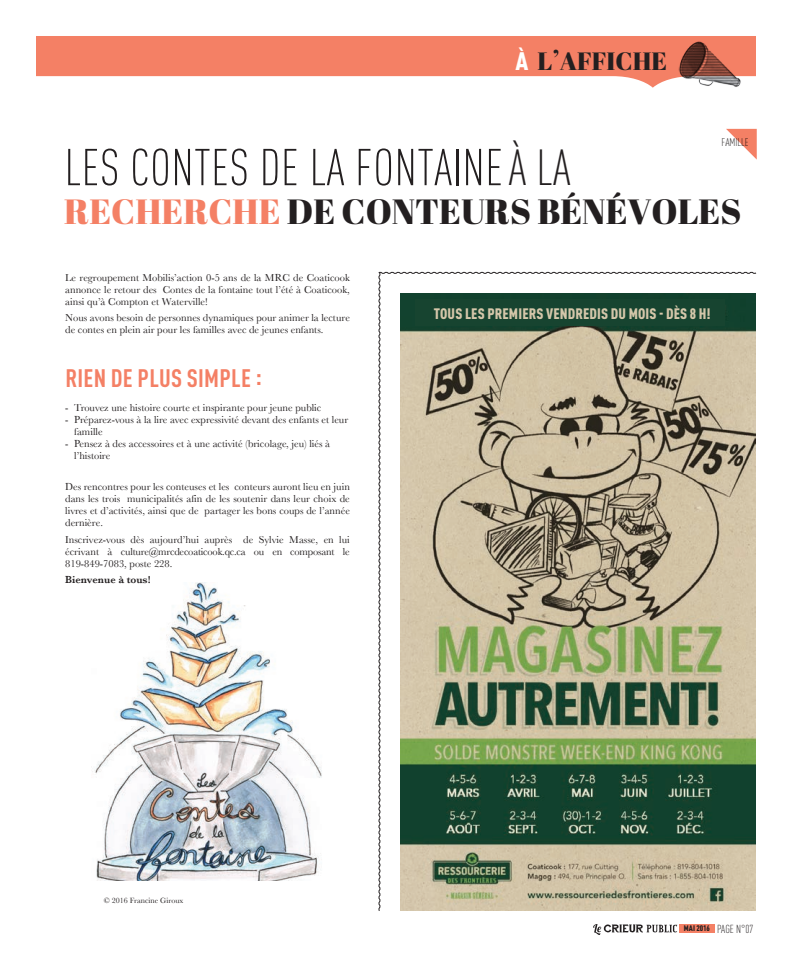
<style>
.page{position:relative;width:792px;height:972px;background:#fff}
.page>*{position:absolute;margin:0;border:0;box-sizing:border-box;transform-origin:0 0}
.t1{font:300 condensed 51px "DINOT";letter-spacing:.01em;color:#231f20}
.t2{font:35px "Abril Fatface";color:#231f20}
.t3{font:700 condensed 25px "DINOT";letter-spacing:.01em;color:#f48065}
.t4{font:25px "Abril Fatface";color:#231f20}
.t5{font:900 condensed 15px "DINOT";letter-spacing:.01em;color:#d5c7aa}
.t6{font:300 condensed 11.5px "DINOT";color:#231f20}
.t7{font:300 condensed 11px "DINOT";color:#231f20}
.t8{font:10.5px/12px "Baskerville";color:#231f20;text-align:justify}
.t9{font:600 10.5px "Baskerville";color:#231f20}
.t10{font:8px "Baskerville";color:#231f20}
.t11{font:900 condensed 8px "DINOT";color:#231f20}
.s1{font-family:"DINOT";font-weight:900;font-stretch:condensed;color:#fff}
.s2{font-size:28px}
.s3{font-size:50px}
.s4{color:#f48065}
.s5{font-weight:300;font-size:11.5px}
</style>
<div class="page">
<div style="left:680px;top:924px;width:35px;height:9px;background:#f48065"></div>
<svg style="left:593px;top:924px;width:84px;height:11px"></svg>
<svg style="left:36px;top:36px;width:720px;height:52px;fill:#f48065"></svg>
<img style="left:679px;top:41px;width:62px;height:47px">
<img style="left:92px;top:582px;width:230px;height:299px">
<svg style="left:726px;top:129px;width:31px;height:31px"></svg>
<svg style="left:378px;top:272px;width:379px;height:639px;background:#9fa287"></svg>
<div style="left:415px;top:300px;width:310px;height:26px;background:#174430"></div>
<h3 class="t4" style="left:515px;top:43px;width:153px"><span class="s1">À</span> L<span class="s2">’</span>AFFICHE</h3>
<p class="t7" style="left:721px;top:136px;width:18px">FAMILLE</p>
<h1 class="t1" style="left:65px;top:138px;width:508px">LES CONTES DE LA FONTAINE<span class="s3">À LA</span></h1>
<h2 class="t2" style="left:64px;top:187px;width:679px"><span class="s4">RECHERCHE</span> DE CONTEURS BÉNÉVOLES</h2>
<p class="t8" style="left:65px;top:271px;width:286px">Le regroupement Mobilis’action 0-5 ans de la MRC de Coaticook annonce le retour des Contes de la fontaine tout l’été à Coaticook, ainsi qu’à Compton et Waterville!</p>
<p class="t8" style="left:65px;top:312px;width:286px">Nous avons besoin de personnes dynamiques pour animer la lecture de contes en plein air pour les familles avec de jeunes enfants.</p>
<h3 class="t3" style="left:65px;top:363px;width:198px">RIEN DE PLUS SIMPLE :</h3>
<p class="t8" style="left:65px;top:402px;width:258px">- Trouvez une histoire courte et inspirante pour jeune public</p>
<p class="t8" style="left:74px;top:414px;width:276px;text-indent:-9px">- Préparez-vous à la lire avec expressivité devant des enfants et leur famille</p>
<p class="t8" style="left:74px;top:438px;width:257px;text-indent:-9px">- Pensez à des accessoires et à une activité (bricolage, jeu) liés à l’histoire</p>
<p class="t8" style="left:65px;top:481px;width:286px">Des rencontres pour les conteuses et les conteurs auront lieu en juin dans les trois municipalités afin de les soutenir dans leur choix de livres et d’activités, ainsi que de partager les bons coups de l’année dernière.</p>
<p class="t8" style="left:65px;top:533px;width:286px">Inscrivez-vous dès aujourd’hui auprès de Sylvie Masse, en lui écrivant à culture@mrcdecoaticook.qc.ca ou en composant le 819-849-7083, poste 228.</p>
<p class="t9" style="left:65px;top:573px;width:87px">Bienvenue à tous!</p>
<h3 class="t5" style="left:434px;top:305px;width:278px">TOUS LES PREMIERS VENDREDIS DU MOIS - DÈS 8 H!</h3>
<p class="t10" style="left:104px;top:896px;width:81px">© 2016 Francine Giroux</p>
<p class="t11" style="left:684px;top:924px;width:39px">Mai 2016 <span class="s5">PAGE</span></p>
<p class="t6" style="left:736px;top:922px;width:19px">N°07</p>
</div>
